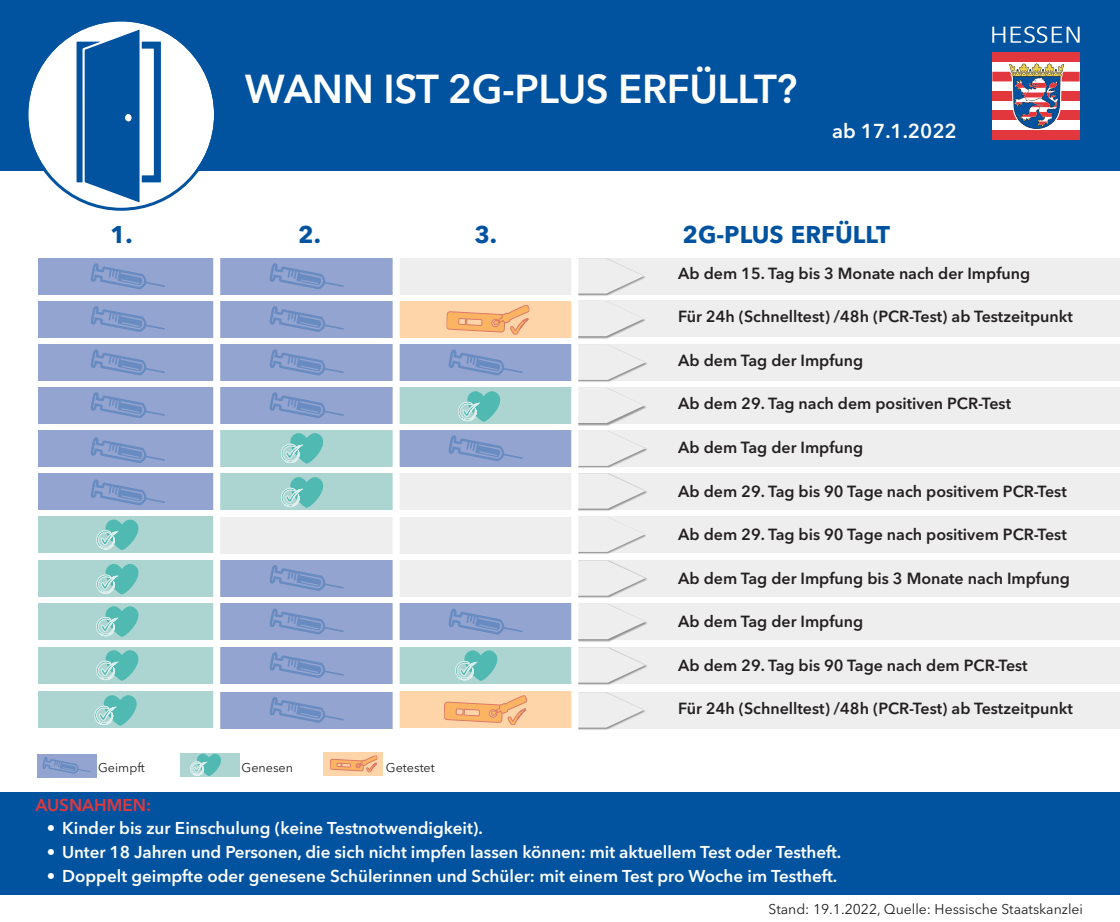
<style>
.page{position:relative;width:1120px;height:922px;background:#fff}
.page>*{position:absolute;margin:0;border:0;box-sizing:border-box;transform-origin:0 0}
.t1{font:600 40px "Avenir Next LT Pro";letter-spacing:-.01em;color:#fff}
.t2{font:700 24px "Avenir Next LT Pro";color:#0153a0}
.t3{font:600 20px "Avenir Next LT Pro";color:#fff}
.t4{font:600 17px "Avenir Next LT Pro";color:#fff}
.t5{font:600 17px "Avenir Next LT Pro";color:#e1373d}
.t6{font:600 16px "Avenir Next LT Pro";color:#231f20}
.t7{font:14px "Avenir Next LT Pro";color:#231f20}
.t8{font:12.6px "Avenir Next LT Pro";color:#231f20}
</style>
<div class="page">
<div style="left:0;top:0;width:1120px;height:170px;background:#0153a0"></div>
<div style="left:0;top:792px;width:1120px;height:103px;background:#0153a0"></div>
<div style="left:992px;top:52px;width:87px;height:88px;background:#fff"></div>
<div style="left:992px;top:52px;width:87px;height:10px;background:#e1373d"></div>
<div style="left:992px;top:72px;width:87px;height:9px;background:#e1373d"></div>
<div style="left:992px;top:91px;width:87px;height:10px;background:#e1373d"></div>
<div style="left:992px;top:111px;width:87px;height:9px;background:#e1373d"></div>
<div style="left:992px;top:130px;width:87px;height:10px;background:#e1373d"></div>
<svg style="left:1008px;top:63px;width:57px;height:66px"></svg>
<svg style="left:992px;top:26px;width:87px;height:17px"></svg>
<svg style="left:25px;top:21px;width:192px;height:190px"></svg>
<div style="left:573px;top:258px;width:547px;height:37px;background:#eeeeef"></div>
<div style="left:395px;top:258px;width:178px;height:37px;background:#eeeeef"></div>
<img style="left:578px;top:276px;width:67px;height:20px">
<svg style="left:578px;top:258px;width:66px;height:35px"></svg>
<div style="left:38px;top:301px;width:179px;height:36px;background:#94a4d0"></div>
<div style="left:217px;top:430px;width:179px;height:36px;background:#acd5d2"></div>
<div style="left:217px;top:473px;width:179px;height:36px;background:#acd5d2"></div>
<div style="left:38px;top:258px;width:179px;height:37px;background:#94a4d0"></div>
<div style="left:217px;top:301px;width:179px;height:36px;background:#94a4d0"></div>
<div style="left:217px;top:258px;width:179px;height:37px;background:#94a4d0"></div>
<div style="left:38px;top:387px;width:179px;height:36px;background:#94a4d0"></div>
<div style="left:38px;top:344px;width:179px;height:37px;background:#94a4d0"></div>
<div style="left:217px;top:387px;width:179px;height:36px;background:#94a4d0"></div>
<div style="left:217px;top:344px;width:179px;height:37px;background:#94a4d0"></div>
<div style="left:38px;top:472px;width:179px;height:37px;background:#94a4d0"></div>
<div style="left:38px;top:430px;width:179px;height:36px;background:#94a4d0"></div>
<div style="left:395px;top:301px;width:179px;height:36px;background:#fdd5a8"></div>
<div style="left:396px;top:430px;width:179px;height:36px;background:#94a4d0"></div>
<div style="left:396px;top:344px;width:179px;height:37px;background:#94a4d0"></div>
<div style="left:395px;top:387px;width:179px;height:36px;background:#acd5d2"></div>
<div style="left:396px;top:473px;width:179px;height:36px;background:#eeeeef"></div>
<div style="left:217px;top:516px;width:179px;height:37px;background:#eeeeef"></div>
<div style="left:38px;top:516px;width:179px;height:37px;background:#acd5d2"></div>
<div style="left:396px;top:516px;width:179px;height:37px;background:#eeeeef"></div>
<div style="left:38px;top:559px;width:179px;height:37px;background:#acd5d2"></div>
<svg style="left:96px;top:564px;width:42px;height:30px"></svg>
<div style="left:217px;top:559px;width:179px;height:37px;background:#94a4d0"></div>
<div style="left:396px;top:560px;width:179px;height:36px;background:#eeeeef"></div>
<div style="left:38px;top:603px;width:179px;height:37px;background:#acd5d2"></div>
<div style="left:217px;top:603px;width:179px;height:36px;background:#94a4d0"></div>
<div style="left:396px;top:603px;width:179px;height:37px;background:#94a4d0"></div>
<div style="left:38px;top:646px;width:179px;height:37px;background:#acd5d2"></div>
<div style="left:217px;top:646px;width:179px;height:37px;background:#94a4d0"></div>
<div style="left:396px;top:646px;width:179px;height:37px;background:#acd5d2"></div>
<div style="left:38px;top:691px;width:179px;height:37px;background:#acd5d2"></div>
<div style="left:217px;top:691px;width:179px;height:37px;background:#94a4d0"></div>
<div style="left:396px;top:691px;width:177px;height:37px;background:#fdd5a8"></div>
<div style="left:573px;top:300px;width:547px;height:37px;background:#eeeeef"></div>
<img style="left:578px;top:319px;width:67px;height:20px">
<svg style="left:578px;top:301px;width:66px;height:35px"></svg>
<div style="left:575px;top:344px;width:545px;height:37px;background:#eeeeef"></div>
<img style="left:578px;top:362px;width:69px;height:20px">
<svg style="left:578px;top:345px;width:67px;height:35px"></svg>
<div style="left:574px;top:387px;width:546px;height:37px;background:#eeeeef"></div>
<img style="left:578px;top:405px;width:68px;height:21px">
<svg style="left:578px;top:388px;width:66px;height:35px"></svg>
<div style="left:575px;top:430px;width:545px;height:37px;background:#eeeeef"></div>
<img style="left:578px;top:448px;width:71px;height:63px">
<svg style="left:578px;top:431px;width:67px;height:35px"></svg>
<div style="left:575px;top:473px;width:545px;height:36px;background:#eeeeef"></div>
<svg style="left:579px;top:473px;width:66px;height:35px"></svg>
<div style="left:574px;top:516px;width:546px;height:37px;background:#eeeeef"></div>
<img style="left:578px;top:534px;width:68px;height:20px">
<svg style="left:578px;top:534px;width:67px;height:18px"></svg>
<div style="left:575px;top:560px;width:545px;height:36px;background:#eeeeef"></div>
<img style="left:578px;top:577px;width:71px;height:21px">
<svg style="left:578px;top:560px;width:67px;height:35px"></svg>
<div style="left:575px;top:603px;width:545px;height:37px;background:#eeeeef"></div>
<img style="left:578px;top:621px;width:69px;height:21px">
<svg style="left:578px;top:604px;width:67px;height:35px"></svg>
<div style="left:575px;top:646px;width:545px;height:37px;background:#eeeeef"></div>
<img style="left:578px;top:646px;width:71px;height:39px">
<svg style="left:578px;top:647px;width:67px;height:35px"></svg>
<div style="left:573px;top:691px;width:547px;height:37px;background:#eeeeef"></div>
<img style="left:578px;top:691px;width:69px;height:39px">
<svg style="left:578px;top:692px;width:66px;height:35px"></svg>
<div style="left:213px;top:241px;width:7px;height:493px;background:#fff"></div>
<div style="left:393px;top:251px;width:7px;height:493px;background:#fff"></div>
<div style="left:571px;top:251px;width:7px;height:493px;background:#fff"></div>
<div style="left:37px;top:754px;width:59px;height:23px;background:#94a4d0"></div>
<div style="left:180px;top:752px;width:59px;height:24px;background:#acd5d2"></div>
<svg style="left:96px;top:606px;width:42px;height:30px"></svg>
<svg style="left:96px;top:650px;width:42px;height:30px"></svg>
<svg style="left:95px;top:695px;width:42px;height:30px"></svg>
<svg style="left:263px;top:263px;width:81px;height:200px"></svg>
<svg style="left:281px;top:477px;width:42px;height:30px"></svg>
<svg style="left:441px;top:305px;width:89px;height:162px"></svg>
<svg style="left:441px;top:596px;width:82px;height:84px"></svg>
<svg style="left:84px;top:263px;width:82px;height:287px"></svg>
<svg style="left:444px;top:695px;width:83px;height:30px"></svg>
<svg style="left:38px;top:757px;width:53px;height:21px"></svg>
<svg style="left:190px;top:753px;width:31px;height:22px"></svg>
<div style="left:323px;top:751px;width:59px;height:24px;background:#fdd5a8"></div>
<svg style="left:263px;top:553px;width:115px;height:219px"></svg>
<p class="t1" style="left:245px;top:73px;width:554px">WANN IST 2G-PLUS ERFÜLLT?</p>
<p class="t3" style="left:832px;top:123px;width:126px">ab 17.1.2022</p>
<p class="t2" style="left:110px;top:220px;width:24px">1.</p>
<p class="t2" style="left:298px;top:220px;width:24px">2.</p>
<p class="t2" style="left:474px;top:220px;width:24px">3.</p>
<p class="t2" style="left:682px;top:220px;width:209px">2G-PLUS ERFÜLLT</p>
<p class="t6" style="left:678px;top:267px;width:353px">Ab dem 15. Tag bis 3 Monate nach der Impfung</p>
<p class="t6" style="left:678px;top:310px;width:396px">Für 24h (Schnelltest) /48h (PCR-Test) ab Testzeitpunkt</p>
<p class="t6" style="left:678px;top:354px;width:187px">Ab dem Tag der Impfung</p>
<p class="t6" style="left:678px;top:397px;width:334px">Ab dem 29. Tag nach dem positiven PCR-Test</p>
<p class="t6" style="left:678px;top:441px;width:187px">Ab dem Tag der Impfung</p>
<p class="t6" style="left:678px;top:484px;width:390px">Ab dem 29. Tag bis 90 Tage nach positivem PCR-Test</p>
<p class="t6" style="left:678px;top:528px;width:390px">Ab dem 29. Tag bis 90 Tage nach positivem PCR-Test</p>
<p class="t6" style="left:678px;top:571px;width:393px">Ab dem Tag der Impfung bis 3 Monate nach Impfung</p>
<p class="t6" style="left:678px;top:615px;width:187px">Ab dem Tag der Impfung</p>
<p class="t6" style="left:678px;top:658px;width:351px">Ab dem 29. Tag bis 90 Tage nach dem PCR-Test</p>
<p class="t6" style="left:678px;top:702px;width:396px">Für 24h (Schnelltest) /48h (PCR-Test) ab Testzeitpunkt</p>
<p class="t8" style="left:98px;top:759px;width:48px">Geimpft</p>
<p class="t8" style="left:241px;top:759px;width:53px">Genesen</p>
<p class="t8" style="left:386px;top:759px;width:50px">Getestet</p>
<p class="t5" style="left:35px;top:797px;width:117px">AUSNAHMEN:</p>
<p class="t4" style="left:47px;top:821px;width:437px">• Kinder bis zur Einschulung (keine Testnotwendigkeit).</p>
<p class="t4" style="left:47px;top:845px;width:796px">• Unter 18 Jahren und Personen, die sich nicht impfen lassen können: mit aktuellem Test oder Testheft.</p>
<p class="t4" style="left:47px;top:869px;width:792px">• Doppelt geimpfte oder genesene Schülerinnen und Schüler: mit einem Test pro Woche im Testheft.</p>
<p class="t7" style="left:768px;top:900px;width:316px">Stand: 19.1.2022, Quelle: Hessische Staatskanzlei</p>
</div>
